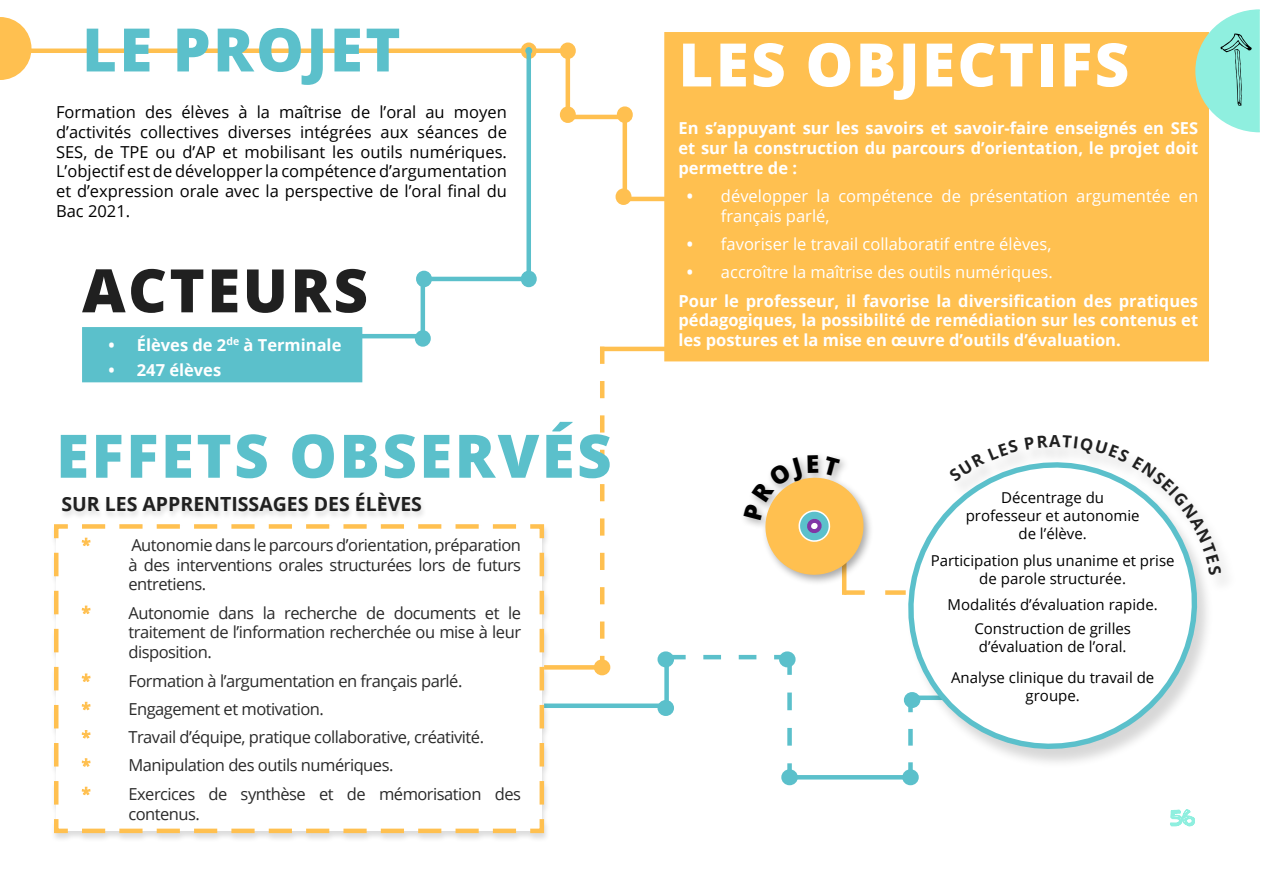
<style>
.page{position:relative;width:1263px;height:893px;background:#fff}
.page>*{position:absolute;margin:0;border:0;box-sizing:border-box;transform-origin:0 0}
.t1{font:108px "Private Fort";color:#000}
.t2{font:73.65px "Private Fort";color:#000}
.t3{font:800 60px "Open Sans";letter-spacing:.04em;color:#5bc0cb}
.t4{font:800 60px "Open Sans";letter-spacing:.04em;color:#fff}
.t5{font:800 60px "Open Sans";letter-spacing:.04em;color:#202020}
.t6{font:700 19.5px "Open Sans";color:#202020}
.t7{font:700 16.65px "Open Sans";color:#202020}
.t8{font:16.5px/19.8px "Open Sans";letter-spacing:-.03em;color:#2a2a2a;text-align:justify}
.t9{font:700 16.5px/19.8px "Open Sans";color:#fff}
.t10{font:16.5px/19.8px "Open Sans";color:#000;text-align:justify}
.t11{font:16.5px/19.8px "Open Sans";color:#fff}
.t12{font:16.5px "Open Sans";color:#ffc050}
.t13{font:15px/18px "Open Sans";color:#000;text-align:center}
.s1{color:#ffc050}
.s2{font-weight:700}
.s3{font-weight:400}
</style>
<div class="page">
<div style="left:544px;top:703px;width:124px;height:5px;background:#5bc0cb"></div>
<hr style="left:787px;top:775px;width:128px;height:4px;background:#5bc0cb">
<svg style="left:846px;top:590px;width:46px;height:5px"></svg>
<svg style="left:600px;top:351px;width:4px;height:308px"></svg>
<div style="left:50px;top:493px;width:500px;height:350px;background:#000;opacity:.14"></div>
<svg style="left:52px;top:522px;width:494px;height:313px"></svg>
<svg style="left:0;top:17px;width:32px;height:63px"></svg>
<hr style="left:16px;top:49px;width:554px;height:4px;background:#ffc050">
<div style="left:664px;top:32px;width:545px;height:329px;background:#ffc050"></div>
<svg style="left:81px;top:537px;width:10px;height:10px"></svg>
<svg style="left:81px;top:605px;width:10px;height:9px"></svg>
<svg style="left:81px;top:673px;width:10px;height:9px"></svg>
<svg style="left:81px;top:701px;width:10px;height:10px"></svg>
<svg style="left:81px;top:730px;width:10px;height:9px"></svg>
<svg style="left:81px;top:758px;width:10px;height:9px"></svg>
<svg style="left:81px;top:786px;width:10px;height:10px"></svg>
<hr style="left:600px;top:347px;width:69px;height:4px;background:#ffc050">
<div style="left:562px;top:45px;width:11px;height:12px;background:#ffc050;border-radius:50%"></div>
<div style="left:560px;top:43px;width:16px;height:16px;border:4px solid #ffc050;border-radius:50%"></div>
<div style="left:618px;top:191px;width:11px;height:12px;background:#ffc050;border-radius:50%"></div>
<div style="left:615px;top:188px;width:16px;height:17px;border:4px solid #ffc050;border-radius:50%"></div>
<div style="left:596px;top:662px;width:12px;height:11px;background:#ffc050;border-radius:50%"></div>
<div style="left:594px;top:659px;width:16px;height:16px;border:4px solid #ffc050;border-radius:50%"></div>
<div style="left:562px;top:109px;width:11px;height:12px;background:#ffc050;border-radius:50%"></div>
<div style="left:560px;top:106px;width:16px;height:17px;border:4px solid #ffc050;border-radius:50%"></div>
<div style="left:619px;top:109px;width:11px;height:12px;background:#ffc050;border-radius:50%"></div>
<div style="left:617px;top:106px;width:16px;height:17px;border:4px solid #ffc050;border-radius:50%"></div>
<hr style="left:566px;top:51px;width:4px;height:69px;background:#ffc050">
<hr style="left:424px;top:277px;width:102px;height:4px;background:#5bc0cb">
<div style="left:664px;top:655px;width:5px;height:53px;background:#5bc0cb"></div>
<hr style="left:842px;top:541px;width:4px;height:54px;background:#ffc050">
<svg style="left:668px;top:655px;width:124px;height:116px"></svg>
<hr style="left:354px;top:334px;width:69px;height:4px;background:#5bc0cb">
<svg style="left:523px;top:45px;width:11px;height:12px"></svg>
<div style="left:521px;top:43px;width:16px;height:16px;border:4px solid #ffc050;border-radius:50%"></div>
<div style="left:418px;top:273px;width:12px;height:12px;background:#5bc0cb;border-radius:50%"></div>
<div style="left:416px;top:271px;width:16px;height:16px;border:4px solid #5bc0cb;border-radius:50%"></div>
<div style="left:523px;top:273px;width:11px;height:12px;background:#5bc0cb;border-radius:50%"></div>
<div style="left:521px;top:271px;width:16px;height:16px;border:4px solid #5bc0cb;border-radius:50%"></div>
<div style="left:660px;top:654px;width:12px;height:11px;background:#5bc0cb;border-radius:50%"></div>
<div style="left:657px;top:651px;width:17px;height:16px;border:4px solid #5bc0cb;border-radius:50%"></div>
<div style="left:660px;top:702px;width:12px;height:12px;background:#5bc0cb;border-radius:50%"></div>
<div style="left:657px;top:700px;width:17px;height:16px;border:4px solid #5bc0cb;border-radius:50%"></div>
<div style="left:781px;top:654px;width:12px;height:11px;background:#5bc0cb;border-radius:50%"></div>
<div style="left:779px;top:651px;width:16px;height:16px;border:4px solid #5bc0cb;border-radius:50%"></div>
<div style="left:783px;top:772px;width:12px;height:11px;background:#5bc0cb;border-radius:50%"></div>
<div style="left:781px;top:769px;width:17px;height:16px;border:4px solid #5bc0cb;border-radius:50%"></div>
<div style="left:904px;top:772px;width:12px;height:11px;background:#5bc0cb;border-radius:50%"></div>
<div style="left:902px;top:769px;width:17px;height:16px;border:4px solid #5bc0cb;border-radius:50%"></div>
<div style="left:417px;top:332px;width:11px;height:12px;background:#5bc0cb;border-radius:50%"></div>
<div style="left:415px;top:330px;width:16px;height:17px;border:4px solid #5bc0cb;border-radius:50%"></div>
<div style="left:526px;top:51px;width:5px;height:230px;background:#5bc0cb"></div>
<hr style="left:421px;top:277px;width:4px;height:69px;background:#5bc0cb">
<svg style="left:892px;top:446px;width:315px;height:319px"></svg>
<hr style="left:568px;top:115px;width:63px;height:4px;background:#ffc050">
<hr style="left:627px;top:197px;width:51px;height:4px;background:#ffc050">
<div style="left:622px;top:110px;width:5px;height:92px;background:#ffc050"></div>
<div style="left:544px;top:665px;width:54px;height:5px;background:#ffc050"></div>
<div style="left:82px;top:327px;width:280px;height:55px;background:#5bc0cb"></div>
<div style="left:740px;top:452px;width:133px;height:135px;background:#fff"></div>
<svg style="left:1194px;top:9px;width:66px;height:124px"></svg>
<svg style="left:1170px;top:809px;width:25px;height:18px"></svg>
<svg style="left:949px;top:446px;width:69px;height:35px"></svg>
<svg style="left:1024px;top:446px;width:24px;height:4px"></svg>
<svg style="left:1062px;top:446px;width:160px;height:129px"></svg>
<svg style="left:744px;top:455px;width:125px;height:125px"></svg>
<h3 class="t3" style="left:82px;top:4px;width:320px">LE PROJET</h3>
<p class="t10" style="left:56px;top:102px;width:452px">Formation des élèves à la maîtrise de l’oral au moyen d’activités collectives diverses intégrées aux séances de SES, de TPE ou d’AP et mobilisant les outils numériques.<br>L’objectif est de développer la compétence d’argumentation et d’expression orale avec la perspective de l’oral final du Bac 2021.</p>
<h3 class="t5" style="left:82px;top:245px;width:287px">ACTEURS</h3>
<p class="t9" style="left:108px;top:334px;width:235px">• Élèves de 2<sup>de</sup> à Terminale</p>
<p class="t9" style="left:108px;top:360px;width:114px">• 247 élèves</p>
<h3 class="t3" style="left:56px;top:410px;width:557px">EFFETS OBSERVÉS</h3>
<p class="t6" style="left:61px;top:491px;width:362px">SUR LES APPRENTISSAGES DES ÉLÈVES</p>
<p class="t12" style="left:82px;top:533px;width:11px">*</p>
<p class="t8" style="left:128px;top:534px;width:394px">Autonomie dans le parcours d’orientation, préparation à des interventions orales structurées lors de futurs entretiens.</p>
<p class="t8" style="left:128px;top:602px;width:394px;text-indent:-47px"><span class="s1">*</span> Autonomie dans la recherche de documents et le traitement de l’information recherchée ou mise à leur disposition.</p>
<p class="t8" style="left:82px;top:666px;width:441px;line-height:28.3px;text-align:left"><span class="s1">*</span> Formation à l’argumentation en français parlé.<br><span class="s1">*</span> Engagement et motivation.<br><span class="s1">*</span> Travail d’équipe, pratique collaborative, créativité.<br><span class="s1">*</span> Manipulation des outils numériques.<br><span class="s1">*</span> Exercices de synthèse et de mémorisation des</p>
<p class="t8" style="left:128px;top:803px;width:73px">contenus.</p>
<h3 class="t4" style="left:678px;top:19px;width:452px">LES OBJECTIFS</h3>
<p class="t9" style="left:678px;top:118px;width:521px;text-align:justify">En s’appuyant sur les savoirs et savoir-faire enseignés en SES et sur la construction du parcours d’orientation, le projet doit permettre de :</p>
<p class="t11" style="left:721px;top:186px;width:479px;text-indent:-34px"><span class="s2">•</span> développer la compétence de présentation argumentée en français parlé,</p>
<p class="t11" style="left:687px;top:234px;width:366px"><span class="s2">•</span> favoriser le travail collaboratif entre élèves,</p>
<p class="t9" style="left:678px;top:258px;width:521px;line-height:28.3px;text-indent:8px">• <span class="s3">accroître la maîtrise des outils numériques.<br></span>Pour le professeur, il favorise la diversification des pratiques</p>
<p class="t9" style="left:678px;top:310px;width:521px">pédagogiques, la possibilité de remédiation sur les contenus et les postures et la mise en œuvre d’outils d’évaluation.</p>
<h1 class="t1" style="left:1174px;top:52px;width:21px;rotate:-90deg">&gt;</h1>
<h2 class="t2" style="left:1234px;top:43px;width:10px">l</h2>
<p class="t7" style="left:1049px;top:429px;width:13px">A</p>
<p class="t13" style="left:966px;top:488px;width:175px">Décentrage du professeur et autonomie de l’élève.</p>
<p class="t13" style="left:931px;top:551px;width:245px">Participation plus unanime et prise de parole structurée.</p>
<p class="t13" style="left:947px;top:592px;width:212px;line-height:24.3px">Modalités d’évaluation rapide.<br>Construction de grilles</p>
<p class="t13" style="left:951px;top:630px;width:205px;line-height:31.3px">d’évaluation de l’oral.<br>Analyse clinique du travail de</p>
<p class="t13" style="left:1025px;top:686px;width:56px">groupe.</p>
</div>
